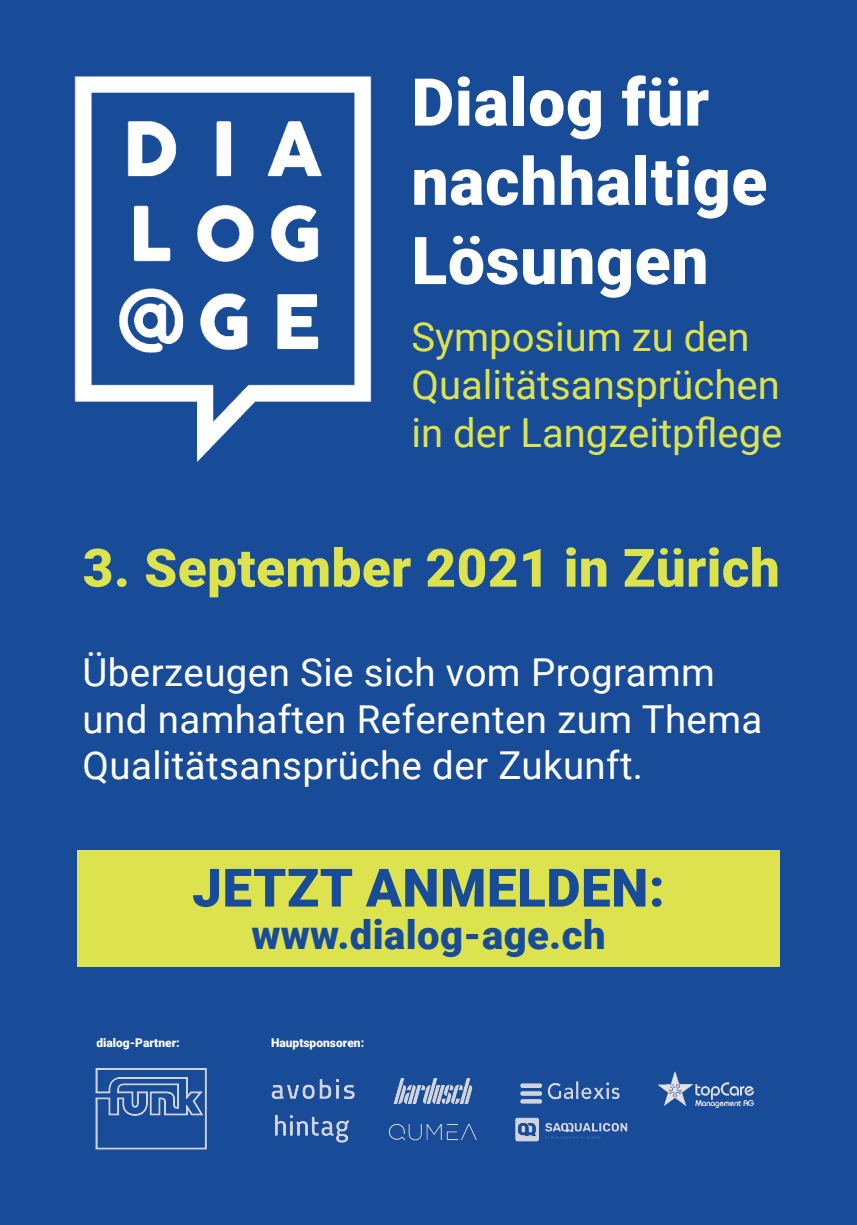
<style>
.page{position:relative;width:857px;height:1225px;background:#fff}
.page>*{position:absolute;margin:0;border:0;box-sizing:border-box;transform-origin:0 0}
.t1{font:900 66px "Roboto";letter-spacing:.01em;color:#fff}
.t2{font:900 52.8px "Roboto";letter-spacing:.01em;color:#dde34e}
.t3{font:900 52.8px "Roboto";letter-spacing:.01em;color:#184c99}
.t4{font:40px "Roboto";color:#dde34e}
.t5{font:900 40px "Roboto";letter-spacing:.01em;color:#184c99}
.t6{font:38.4px/46.2px "Roboto";letter-spacing:.01em;color:#fff}
.t7{font:900 12px "Roboto";color:#fff}
</style>
<div class="page">
<div style="left:0;top:0;width:856px;height:1225px;background:#184c99"></div>
<img style="left:74px;top:76px;width:298px;height:386px">
<div style="left:77px;top:850px;width:702px;height:116px;background:#dde34e"></div>
<img style="left:95px;top:1068px;width:112px;height:82px">
<img style="left:271px;top:1079px;width:84px;height:64px">
<img style="left:658px;top:1071px;width:94px;height:36px">
<img style="left:515px;top:1081px;width:113px;height:61px">
<img style="left:388px;top:1078px;width:89px;height:63px">
<p class="t1" style="left:411px;top:56px;width:299px">Dialog für</p>
<p class="t1" style="left:411px;top:135px;width:357px">nachhaltige</p>
<p class="t1" style="left:411px;top:214px;width:298px">Lösungen</p>
<p class="t4" style="left:411px;top:309px;width:339px">Symposium zu den</p>
<p class="t4" style="left:411px;top:357px;width:370px">Qualitätsansprüchen</p>
<p class="t4" style="left:411px;top:405px;width:372px">in der Langzeitpflege</p>
<p class="t2" style="left:83px;top:531px;width:698px">3. September 2021 in Zürich</p>
<p class="t6" style="left:83px;top:648px;width:681px">Überzeugen Sie sich vom Programm und namhaften Referenten zum Thema<br>Qualitätsansprüche der Zukunft.</p>
<p class="t3" style="left:192px;top:850px;width:474px">JETZT ANMELDEN:</p>
<p class="t5" style="left:251px;top:906px;width:355px">www.dialog-age.ch</p>
<p class="t7" style="left:96px;top:1034px;width:85px">dialog-Partner:</p>
<p class="t7" style="left:271px;top:1034px;width:95px">Hauptsponsoren:</p>
</div>
